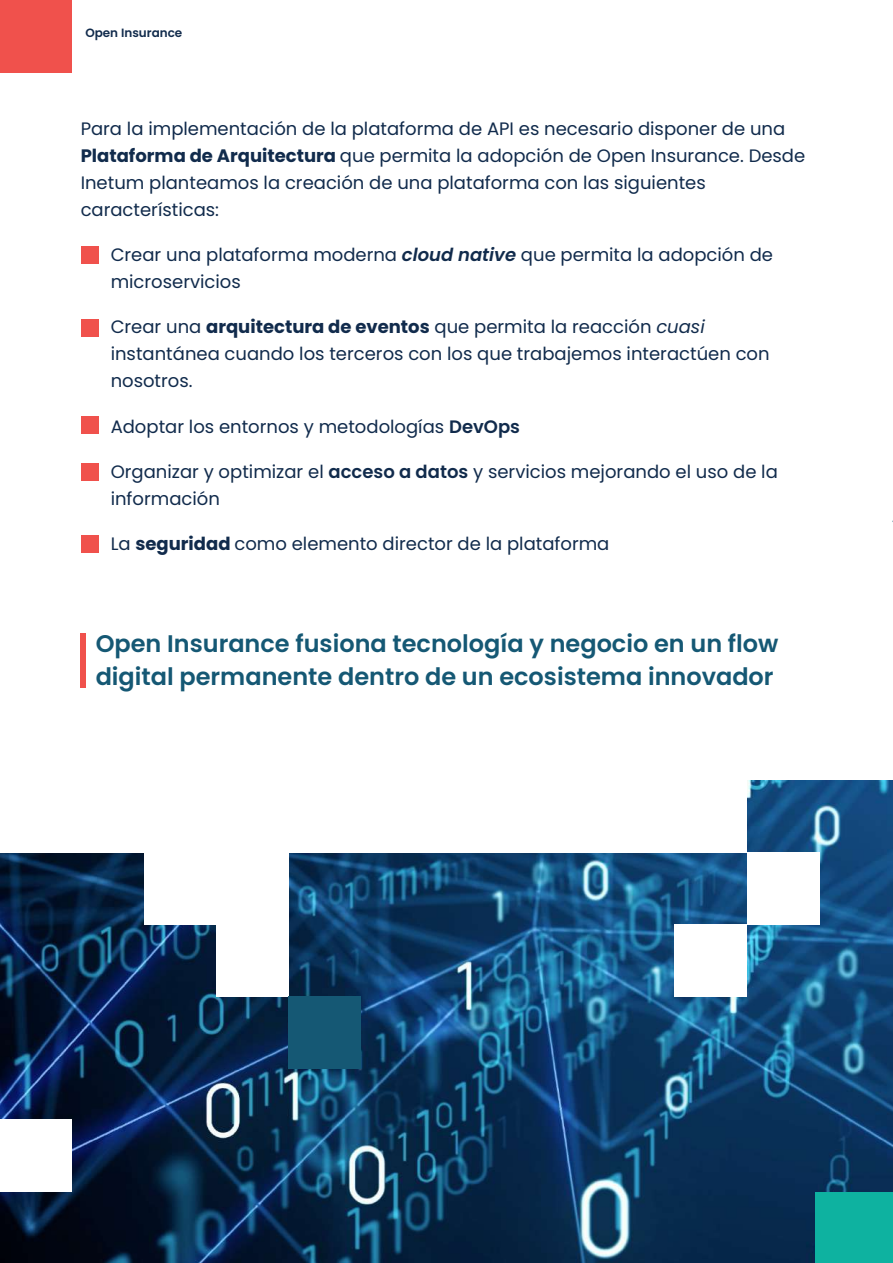
<style>
.page{position:relative;width:893px;height:1263px;background:#fff}
.page>*{position:absolute;margin:0;border:0;box-sizing:border-box;transform-origin:0 0}
.t1{font:600 24px/33px "Poppins";color:#155874}
.t2{font:18px/27px "Poppins";color:#112b4c}
.t3{font:600 12px "Poppins";color:#112b4c}
.s1{font-weight:700}
.s2{font-weight:600;font-style:italic}
.s3{font-style:italic}
.s4{font-weight:600}
</style>
<div class="page">
<img style="left:0;top:780px;width:893px;height:483px">
<div style="left:0;top:0;width:72px;height:72px;background:#f0514c"></div>
<div style="left:815px;top:1193px;width:78px;height:70px;background:#0eb2a0"></div>
<div style="left:81px;top:246px;width:17px;height:18px;background:#f0514c"></div>
<div style="left:81px;top:319px;width:17px;height:18px;background:#f0514c"></div>
<div style="left:81px;top:417px;width:17px;height:17px;background:#f0514c"></div>
<div style="left:81px;top:535px;width:17px;height:18px;background:#f0514c"></div>
<div style="left:81px;top:463px;width:17px;height:18px;background:#f0514c"></div>
<div style="left:81px;top:634px;width:5px;height:54px;background:#f0514c"></div>
<div style="left:0;top:1120px;width:72px;height:72px;background:#fff"></div>
<hr style="left:892px;top:1120px;width:1px;height:72px;background:#fff">
<div style="left:674px;top:924px;width:72px;height:72px;background:#fff"></div>
<div style="left:748px;top:852px;width:72px;height:72px;background:#fff"></div>
<div style="left:216px;top:912px;width:72px;height:84px;background:#fff"></div>
<div style="left:144px;top:846px;width:144px;height:78px;background:#fff"></div>
<div style="left:0;top:771px;width:746px;height:81px;background:#fff"></div>
<div style="left:288px;top:996px;width:72px;height:72px;background:#155874"></div>
<p class="t3" style="left:85px;top:26px;width:99px">Open Insurance</p>
<p class="t2" style="left:81px;top:116px;width:726px">Para la implementación de la plataforma de API es necesario disponer de una <span class="s1">Plataforma de Arquitectura</span> que permita la adopción de Open Insurance. Desde Inetum planteamos la creación de una plataforma con las siguientes características:</p>
<p class="t2" style="left:111px;top:242px;width:664px">Crear una plataforma moderna <span class="s2">cloud native</span> que permita la adopción de microservicios</p>
<p class="t2" style="left:111px;top:314px;width:660px">Crear una <span class="s1">arquitectura de eventos</span> que permita la reacción <span class="s3">cuasi </span>instantánea cuando los terceros con los que trabajemos interactúen con nosotros.</p>
<p class="t2" style="left:111px;top:413px;width:411px">Adoptar los entornos y metodologías <span class="s4">DevOps</span></p>
<p class="t2" style="left:111px;top:458px;width:669px">Organizar y optimizar el <span class="s4">acceso a datos</span> y servicios mejorando el uso de la información</p>
<p class="t2" style="left:111px;top:530px;width:500px">La <span class="s1">seguridad</span> como elemento director de la plataforma</p>
<h1 class="t1" style="left:96px;top:627px;width:684px">Open Insurance fusiona tecnología y negocio en un flow digital permanente dentro de un ecosistema innovador</h1>
</div>
